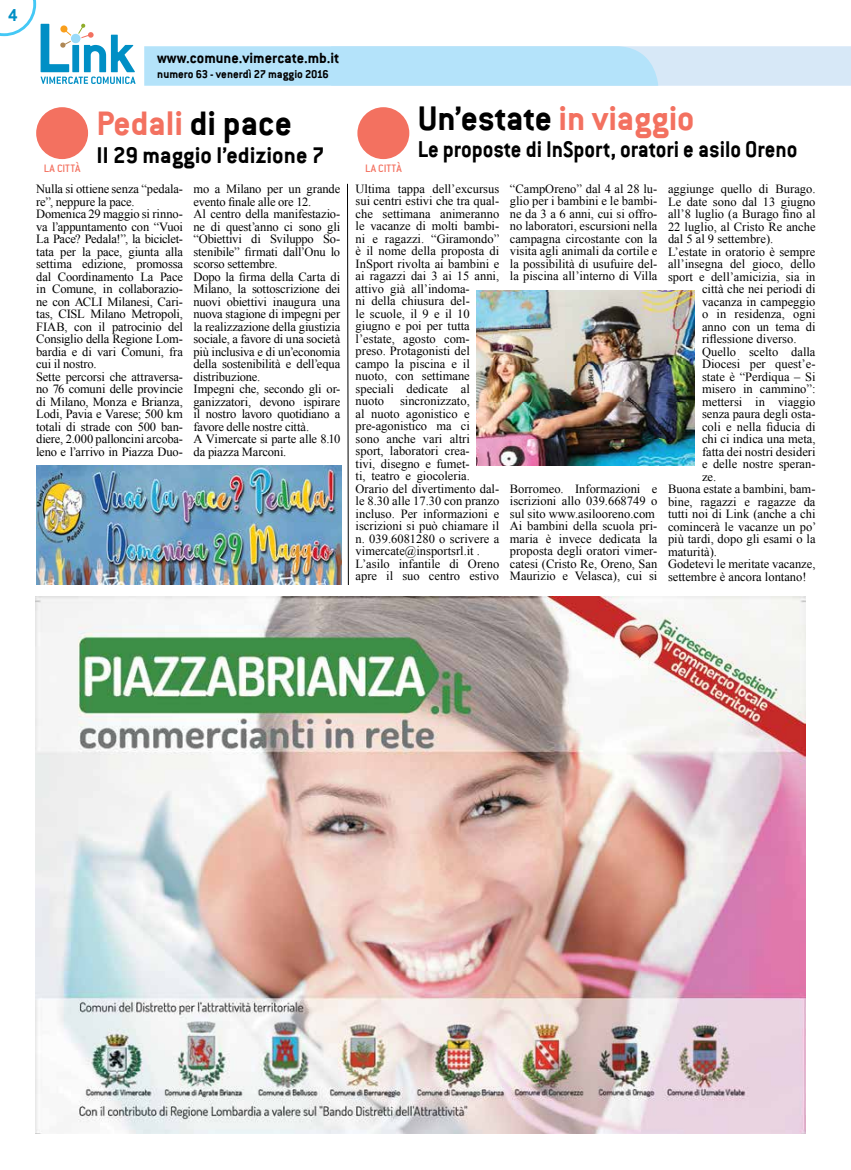
<style>
.page{position:relative;width:851px;height:1170px;background:#fff}
.page>*{position:absolute;margin:0;border:0;box-sizing:border-box;transform-origin:0 0}
.t1{font:700 37.5px "Conduit ITC";color:#000}
.t2{font:700 37.5px "Conduit ITC";color:#f37160}
.t3{font:700 25px "Conduit ITC";color:#000;scale:.93 1}
.t4{font:700 25px "Conduit ITC";color:#000}
.t5{font:700 18.75px "Conduit ITC";color:#008fc5}
.t6{font:700 16.25px "Conduit ITC";color:#000}
.t7{font:12.5px/12.5px "Times New Roman";color:#000}
.t8{font:700 12.5px "Conduit ITC";color:#000}
.t9{font:11.88px "Conduit ITC";color:#f37160}
.s1{color:#000}
.s2{color:#f37160}
</style>
<div class="page">
<svg style="left:144px;top:46px;width:706px;height:40px;background:#bee4f9"></svg>
<svg style="left:0;top:0;width:135px;height:84px"></svg>
<img style="left:35px;top:596px;width:770px;height:537px">
<div style="left:36px;top:107px;width:52px;height:52px;background:#f37160;border-radius:50%"></div>
<div style="left:357px;top:107px;width:52px;height:52px;background:#f37160;border-radius:50%"></div>
<img style="left:36px;top:466px;width:305px;height:119px">
<svg style="left:347px;top:183px;width:1px;height:402px"></svg>
<img style="left:477px;top:291px;width:217px;height:175px">
<h3 class="t5" style="left:8px;top:4px;width:11px">4</h3>
<h3 class="t6" style="left:157px;top:48px;width:183px">www.comune.vimercate.mb.it</h3>
<p class="t8" style="left:157px;top:67px;width:173px">numero 63 - venerdì 27 maggio 2016</p>
<p class="t9" style="left:44px;top:162px;width:38px">LA CITTà</p>
<h1 class="t2" style="left:97px;top:101px;width:197px">Pedali <span class="s1">di pace</span></h1>
<h2 class="t4" style="left:97px;top:140px;width:229px">Il 29 maggio l’edizione 7</h2>
<p class="t9" style="left:365px;top:162px;width:38px">LA CITTà</p>
<h1 class="t1" style="left:418px;top:96px;width:278px">Un’estate <span class="s2">in viaggio</span></h1>
<h2 class="t3" style="left:418px;top:135px;width:409px">Le proposte di InSport, oratori e asilo Oreno</h2>
<p class="t7" style="left:36px;top:182px;width:148px">Nulla si ottiene senza “pedala&shy;re”, neppure la pace.<br>Domenica 29 maggio si rinno&shy;va l’appuntamento con “Vuoi<br>La Pace? Pedala!”, la biciclet&shy;tata per la pace, giunta alla settima edizione, promossa dal Coordinamento La Pace in Comune, in collaborazio&shy;ne con ACLI Milanesi, Cari&shy;tas, CISL Milano Metropoli,<br>FIAB, con il patrocinio del<br>Consiglio della Regione Lom&shy;bardia e di vari Comuni, fra cui il nostro.<br>Sette percorsi che attraversa&shy;no 76 comuni delle provincie di Milano, Monza e Brianza,<br>Lodi, Pavia e Varese; 500 km totali di strade con 500 ban&shy;diere, 2.000 palloncini arcoba&shy;leno e l’arrivo in Piazza Duo-</p>
<p class="t7" style="left:193px;top:182px;width:148px">mo a Milano per un grande evento finale alle ore 12.<br>Al centro della manifestazio&shy;ne di quest’anno ci sono gli “Obiettivi di Sviluppo So&shy;stenibile” firmati dall’Onu lo scorso settembre.<br>Dopo la firma della Carta di<br>Milano, la sottoscrizione dei nuovi obiettivi inaugura una nuova stagione di impegni per la realizzazione della giustizia sociale, a favore di una società più inclusiva e di un’economia della sostenibilità e dell’equa distribuzione.<br>Impegni che, secondo gli or&shy;ganizzatori, devono ispirare il nostro lavoro quotidiano a favore delle nostre città.<br>A Vimercate si parte alle 8.10 da piazza Marconi.</p>
<p class="t7" style="left:355px;top:182px;width:145px">Ultima tappa dell’excursus sui centri estivi che tra qual&shy;che settimana animeranno le vacanze di molti bambi&shy;ni e ragazzi. “Giramondo” è il nome della proposta di<br>InSport rivolta ai bambini e ai ragazzi dai 3 ai 15 anni, attivo già all’indoma-<br>ni della chiusura del-<br>le scuole, il 9 e il 10 giugno e poi per tutta l’estate, agosto com&shy;preso. Protagonisti del campo la piscina e il nuoto, con settimane speciali dedicate al nuoto</p>
<p class="t7" style="left:355px;top:394px;width:145px;text-indent:44px">sincronizzato,<br>al nuoto agonistico e pre-agonistico ma ci<br>sono anche vari altri sport, laboratori crea-<br>tivi, disegno e fumet-<br>ti, teatro e giocoleria.<br>Orario del divertimento dal&shy;le 8.30 alle 17.30 con pranzo incluso. Per informazioni e iscrizioni si può chiamare il n. 039.6081280 o scrivere a vimercate@insportsrl.it .<br>L’asilo infantile di Oreno apre il suo centro estivo</p>
<p class="t7" style="left:510px;top:182px;width:149px;text-align:justify">“CampOreno” dal 4 al 28 lu&shy;glio per i bambini e le bambi&shy;ne da 3 a 6 anni, cui si offro&shy;no laboratori, escursioni nella campagna circostante con la visita agli animali da cortile e la possibilità di usufuire del&shy;la piscina all’interno di Villa</p>
<p class="t7" style="left:510px;top:482px;width:149px">Borromeo. Informazioni e iscrizioni allo 039.668749 o sul sito www.asilooreno.com<br>Ai bambini della scuola pri&shy;maria è invece dedicata la proposta degli oratori vimer&shy;catesi (Cristo Re, Oreno, San<br>Maurizio e Velasca), cui si</p>
<p class="t7" style="left:668px;top:182px;width:149px">aggiunge quello di Burago.</p>
<p class="t7" style="left:668px;top:195px;width:149px">Le date sono dal 13 giugno</p>
<p class="t7" style="left:668px;top:207px;width:149px">all’8 luglio (a Burago fino al</p>
<p class="t7" style="left:668px;top:220px;width:149px">22 luglio, al Cristo Re anche</p>
<p class="t7" style="left:668px;top:232px;width:107px">dal 5 al 9 settembre).</p>
<p class="t7" style="left:668px;top:245px;width:149px">L’estate in oratorio è sempre</p>
<p class="t7" style="left:668px;top:257px;width:149px">all’insegna del gioco, dello</p>
<p class="t7" style="left:668px;top:270px;width:149px">sport e dell’amicizia, sia in</p>
<p class="t7" style="left:702px;top:282px;width:115px">città che nei periodi di</p>
<p class="t7" style="left:702px;top:295px;width:115px">vacanza in campeggio</p>
<p class="t7" style="left:702px;top:307px;width:115px">o in residenza, ogni</p>
<p class="t7" style="left:702px;top:320px;width:115px">anno con un tema di</p>
<p class="t7" style="left:702px;top:332px;width:96px">riflessione diverso.</p>
<p class="t7" style="left:702px;top:345px;width:115px">Quello scelto dalla</p>
<p class="t7" style="left:702px;top:357px;width:115px">Diocesi per quest’e-</p>
<p class="t7" style="left:702px;top:370px;width:115px">state è “Perdiqua – Si</p>
<p class="t7" style="left:702px;top:382px;width:115px">misero in cammino”:</p>
<p class="t7" style="left:702px;top:395px;width:115px">mettersi in viaggio</p>
<p class="t7" style="left:702px;top:407px;width:115px">senza paura degli osta-</p>
<p class="t7" style="left:702px;top:420px;width:115px">coli e nella fiducia di</p>
<p class="t7" style="left:702px;top:432px;width:115px">chi ci indica una meta,</p>
<p class="t7" style="left:702px;top:445px;width:115px">fatta dei nostri desideri</p>
<p class="t7" style="left:702px;top:457px;width:115px">e delle nostre speran-</p>
<p class="t7" style="left:702px;top:470px;width:16px">ze.</p>
<p class="t7" style="left:668px;top:482px;width:149px">Buona estate a bambini, bam-</p>
<p class="t7" style="left:668px;top:495px;width:149px">bine, ragazzi e ragazze da</p>
<p class="t7" style="left:668px;top:507px;width:149px">tutti noi di Link (anche a chi</p>
<p class="t7" style="left:668px;top:520px;width:150px">comincerà le vacanze un po’</p>
<p class="t7" style="left:668px;top:532px;width:149px">più tardi, dopo gli esami o la</p>
<p class="t7" style="left:668px;top:545px;width:50px">maturità).</p>
<p class="t7" style="left:668px;top:557px;width:149px">Godetevi le meritate vacanze,</p>
<p class="t7" style="left:668px;top:570px;width:140px">settembre è ancora lontano!</p>
</div>
